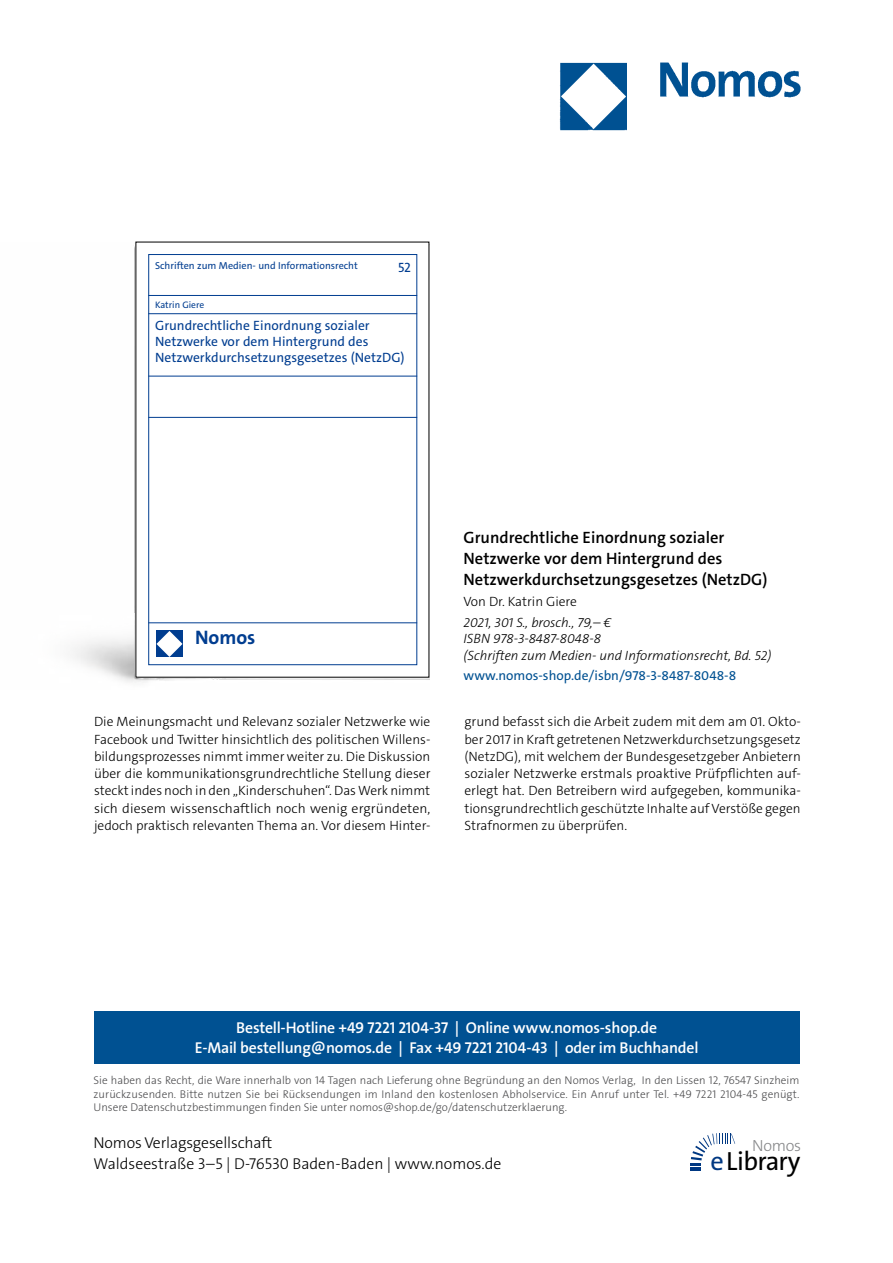
<style>
.page{position:relative;width:893px;height:1263px;background:#fff}
.page>*{position:absolute;margin:0;border:0;box-sizing:border-box;transform-origin:0 0}
.t1{font:26.4px "The Sans Os F";letter-spacing:-.03em;color:#000}
.t2{font:700 19.65px "The Sans C5";color:#003d90}
.t3{font:600 16.5px/21px "The Sans C5";color:#000}
.t4{font:300 16.2px "The Sans Os F";letter-spacing:-.02em;color:#87888a}
.t5{font:600 15.75px/21px "The Sans Os F";letter-spacing:-.01em;color:#fff;text-align:center}
.t6{font:300 15.75px/21px "The Sans Os F";color:#000}
.t7{font:300 13.5px/17.2px "The Sans C5";color:#000;text-align:justify}
.t8{font:13.5px/16.2px "The Sans C5";color:#003d90}
.t9{font:italic 300 13.5px/16.5px "The Sans C5";color:#000}
.t10{font:13.5px "The Sans C5";color:#005192}
.t11{font:300 11.25px/13.5px "The Sans Os F";color:#4b4b4d;text-align:justify}
.t12{font:10.2px "The Sans C5";color:#003d90}
.t13{font:9.45px "The Sans C5";color:#003d90}
.s1{color:#003882}
</style>
<div class="page">
<img style="left:559px;top:62px;width:242px;height:69px">
<div style="left:94px;top:1011px;width:705px;height:52px;background:#005192"></div>
<svg style="left:690px;top:1133px;width:45px;height:38px"></svg>
<img style="left:72px;top:243px;width:357px;height:440px">
<div style="left:136px;top:242px;width:293px;height:435px;background:#fff"></div>
<div style="left:148px;top:254px;width:269px;height:411px;border:1px solid #003d90"></div>
<hr style="left:148px;top:295px;width:269px;height:1px;background:#003d90">
<hr style="left:148px;top:376px;width:269px;height:1px;background:#003d90">
<hr style="left:148px;top:417px;width:269px;height:1px;background:#003d90">
<hr style="left:148px;top:622px;width:269px;height:1px;background:#003d90">
<div style="left:156px;top:630px;width:27px;height:27px;background:#003d90"></div>
<svg style="left:156px;top:631px;width:27px;height:26px"></svg>
<hr style="left:148px;top:313px;width:269px;height:1px;background:#003d90">
<p class="t12" style="left:155px;top:259px;width:204px">Schriften zum Medien- und Informationsrecht</p>
<p class="t8" style="left:398px;top:259px;width:14px">52</p>
<p class="t13" style="left:155px;top:299px;width:51px">Katrin Giere</p>
<p class="t8" style="left:155px;top:317px;width:251px">Grundrechtliche Einordnung sozialer<br>Netzwerke vor dem Hintergrund des<br>Netzwerkdurchsetzungsgesetzes (NetzDG)</p>
<h2 class="t2" style="left:195px;top:624px;width:62px">Nomos</h2>
<p class="t3" style="left:463px;top:527px;width:305px">Grundrechtliche Einordnung sozialer<br>Netzwerke vor dem Hintergrund des<br>Netzwerkdurchsetzungsgesetzes (NetzDG)</p>
<p class="t7" style="left:463px;top:593px;width:115px">Von Dr. Katrin Giere</p>
<p class="t9" style="left:463px;top:614px;width:309px">2021, 301 S., brosch., 79,– €<br>ISBN 978-3-8487-8048-8<br>(Schriften zum Medien- und Informationsrecht, Bd. 52)</p>
<p class="t10" style="left:463px;top:667px;width:274px">www.nomos-shop.de/isbn/978-3-8487-8048-8</p>
<p class="t7" style="left:94px;top:713px;width:338px">Die Meinungsmacht und Relevanz sozialer Netzwerke wie Facebook und Twitter hinsichtlich des politischen Willens&shy;bildungsprozesses nimmt immer weiter zu. Die Diskussion über die kommunikationsgrundrechtliche Stellung dieser steckt indes noch in den „Kinderschuhen“. Das Werk nimmt sich diesem wissenschaftlich noch wenig ergründeten, jedoch praktisch relevanten Thema an. Vor diesem Hinter-</p>
<p class="t7" style="left:464px;top:713px;width:338px">grund befasst sich die Arbeit zudem mit dem am 01. Okto&shy;ber 2017 in Kraft getretenen Netzwerkdurchsetzungsgesetz (NetzDG), mit welchem der Bundesgesetzgeber Anbietern sozialer Netzwerke erstmals proaktive Prüfpflichten auf&shy;erlegt hat. Den Betreibern wird aufgegeben, kommunika&shy;tionsgrundrechtlich geschützte Inhalte auf Verstöße gegen Strafnormen zu überprüfen.</p>
<p class="t5" style="left:195px;top:1017px;width:505px">Bestell-Hotline +49 7221 2104-37 | Online www.nomos-shop.de<br>E-Mail bestellung@nomos.de | Fax +49 7221 2104-43 | oder im Buchhandel</p>
<p class="t11" style="left:94px;top:1074px;width:707px">Sie haben das Recht, die Ware innerhalb von 14 Tagen nach Lieferung ohne Begründung an den Nomos Verlag, In den Lissen 12, 76547 Sinzheim zurückzusenden. Bitte nutzen Sie bei Rücksendungen im Inland den kostenlosen Abholservice. Ein Anruf unter Tel. +49 7221 2104-45 genügt.<br>Unsere Datenschutzbestimmungen finden Sie unter nomos@shop.de/go/datenschutzerklaerung.</p>
<p class="t6" style="left:94px;top:1133px;width:409px">Nomos Verlagsgesellschaft<br>Waldseestraße 3–5 | D-76530 Baden-Baden | www.nomos.de</p>
<p class="t4" style="left:752px;top:1135px;width:51px">Nomos</p>
<h1 class="t1" style="left:710px;top:1151px;width:91px"><span class="s1">e</span>Library</h1>
</div>
